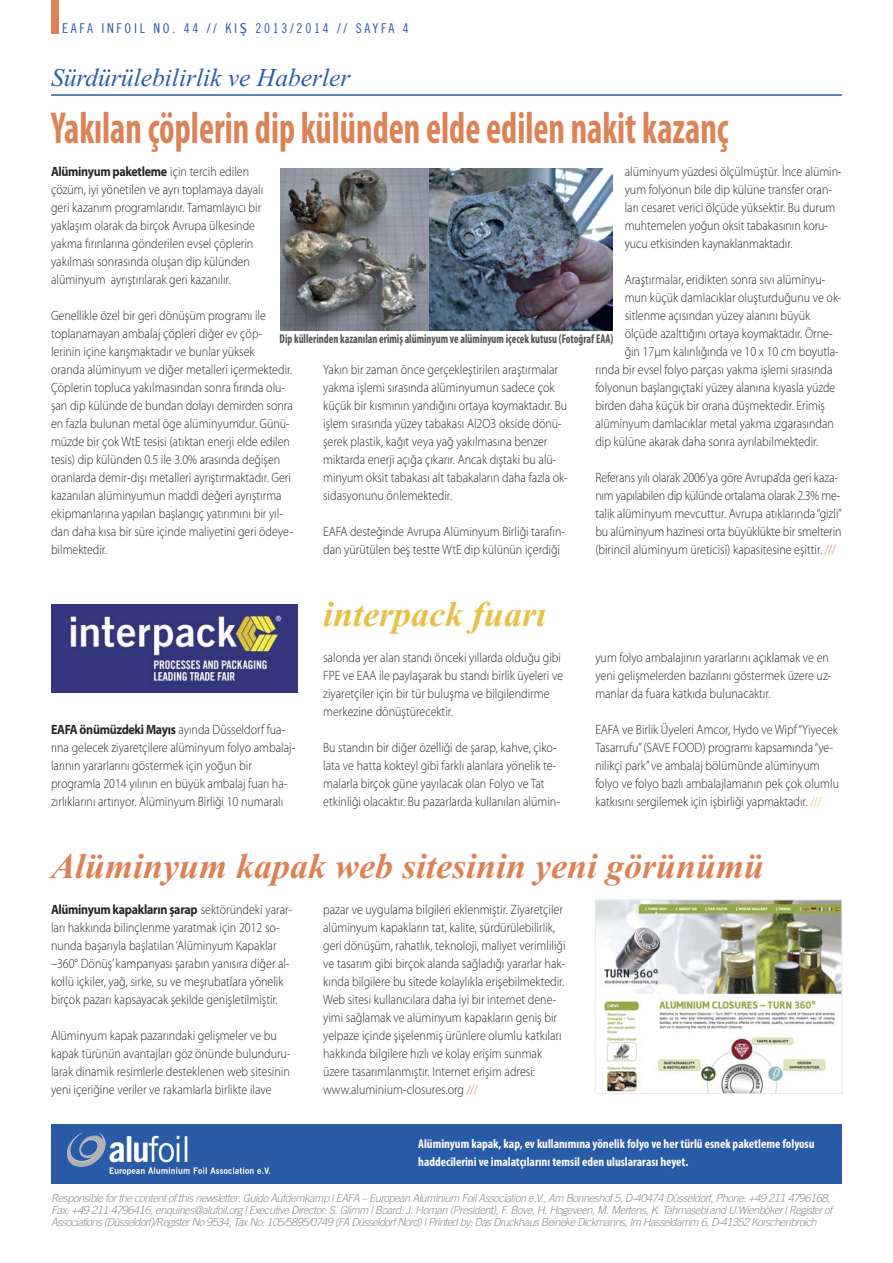
<style>
.page{position:relative;width:893px;height:1263px;background:#fff}
.page>*{position:absolute;margin:0;border:0;box-sizing:border-box;transform-origin:0 0}
.t1{font:700 condensed 45px "Myriad Pro";color:#dd8256;scale:.8 1}
.t2{font:italic 700 36px "Times New Roman";color:#dd8256}
.t3{font:italic 700 36px "Times New Roman";color:#e9bf49}
.t4{font:italic 25.5px "Times New Roman";color:#295ba7}
.t5{font:300 13.5px/18px "Myriad Pro";color:#272627;scale:.89 1}
.t6{font:13.5px "Trade Gothic Cond Eighteen";letter-spacing:.2em;color:#295ba7}
.t7{font:700 condensed 12.75px/18px "Myriad Pro";color:#fff}
.t8{font:700 condensed 12.75px "Myriad Pro";color:#525152;scale:.86 1}
.t9{font:italic 300 11.1px/12px "Trade Gothic";letter-spacing:-.05em;color:#939393}
.s1{font-family:"Lucida Grande"}
.s2{color:#dd8256}
.s3{font-weight:700}
.s4{color:#e9bf49}
</style>
<div class="page">
<div style="left:51px;top:1124px;width:791px;height:60px;background:#295ba7"></div>
<div style="left:51px;top:0;width:7px;height:34px;background:#dd8256"></div>
<hr style="left:51px;top:94px;width:791px;height:2px;background:#295ba7">
<img style="left:67px;top:1133px;width:194px;height:41px">
<img style="left:280px;top:169px;width:332px;height:161px">
<img style="left:51px;top:604px;width:247px;height:88px">
<img style="left:597px;top:902px;width:243px;height:190px">
<div style="left:595px;top:900px;width:247px;height:194px;border:1px solid #e9e9e9"></div>
<p class="t6" style="left:62px;top:24px;width:348px">EAFA INFOIL NO. 44 // KI<span class="s1">Ş</span> 2013/2014 // SAYFA 4</p>
<h3 class="t4" style="left:51px;top:62px;width:301px">Sürdürülebilirlik ve Haberler</h3>
<h1 class="t1" style="left:51px;top:112px;width:848px">Yakılan çöplerin dip külünden elde edilen nakit kazanç</h1>
<p class="t5" style="left:625px;top:163px;width:245px">alüminyum yüzdesi ölçülmüştür. İnce alümin&shy;yum folyonun bile dip külüne transfer oran&shy;ları cesaret verici ölçüde yüksektir. Bu durum muhtemelen yoğun oksit tabakasının koru&shy;yucu etkisinden kaynaklanmaktadır.</p>
<p class="t5" style="left:625px;top:271px;width:227px">Araştırmalar, eridikten sonra sıvı alüminyu-</p>
<p class="t5" style="left:625px;top:289px;width:245px">mun küçük damlacıklar oluşturduğunu ve ok-</p>
<p class="t5" style="left:625px;top:307px;width:210px">sitlenme açısından yüzey alanını büyük</p>
<p class="t5" style="left:625px;top:325px;width:235px">ölçüde azalttığını ortaya koymaktadır. Örne-</p>
<p class="t5" style="left:625px;top:343px;width:242px">ğin 17µm kalınlığında ve 10 x 10 cm boyutla-</p>
<p class="t5" style="left:595px;top:361px;width:268px">rında bir evsel folyo parçası yakma işlemi sırasında</p>
<p class="t5" style="left:595px;top:379px;width:271px">folyonun başlangıçtaki yüzey alanına kıyasla yüzde</p>
<p class="t5" style="left:595px;top:397px;width:260px">birden daha küçük bir orana düşmektedir. Erimiş</p>
<p class="t5" style="left:595px;top:415px;width:270px">alüminyum damlacıklar metal yakma ızgarasından</p>
<p class="t5" style="left:595px;top:433px;width:252px">dip külüne akarak daha sonra ayrılabilmektedir.</p>
<p class="t5" style="left:595px;top:469px;width:279px">Referans yılı olarak 2006’ya göre Avrupa’da geri kaza&shy;nım yapılabilen dip külünde ortalama olarak 2.3% me&shy;talik alüminyum mevcuttur. Avrupa atıklarında “gizli” bu alüminyum hazinesi orta büyüklükte bir smelterin (birincil alüminyum üreticisi) kapasitesine eşittir. <span class="s2">///</span></p>
<p class="t5" style="left:51px;top:164px;width:240px"><span class="s3">Alüminyum paketleme</span> için tercih edilen çözüm, iyi yönetilen ve ayrı toplamaya dayalı geri kazanım programlarıdır. Tamamlayıcı bir yaklaşım olarak da birçok Avrupa ülkesinde yakma fırınlarına gönderilen evsel çöplerin yakılması sonrasında oluşan dip külünden alüminyum ayrıştırılarak geri kazanılır.</p>
<p class="t5" style="left:51px;top:308px;width:273px">Genellikle özel bir geri dönüşüm programı ile toplanamayan ambalaj çöpleri diğer ev çöp&shy;lerinin içine karışmaktadır ve bunlar yüksek<br>oranda alüminyum ve diğer metalleri içermektedir.<br>Çöplerin topluca yakılmasından sonra fırında olu&shy;şan dip külünde de bundan dolayı demirden sonra en fazla bulunan metal öge alüminyumdur. Günü&shy;müzde bir çok WtE tesisi (atıktan enerji elde edilen tesis) dip külünden 0.5 ile 3.0% arasında değişen oranlarda demir-dışı metalleri ayrıştırmaktadır. Geri kazanılan alüminyumun maddi değeri ayrıştırma ekipmanlarına yapılan başlangıç yatırımını bir yıl&shy;dan daha kısa bir süre içinde maliyetini geri ödeye&shy;bilmektedir.</p>
<p class="t8" style="left:280px;top:334px;width:389px">Dip küllerinden kazanılan erimiş alüminyum ve alüminyum içecek kutusu (Fotoğraf EAA)</p>
<p class="t5" style="left:323px;top:361px;width:276px">Yakın bir zaman önce gerçekleştirilen araştırmalar yakma işlemi sırasında alüminyumun sadece çok küçük bir kısmının yandığını ortaya koymaktadır. Bu işlem sırasında yüzey tabakası Al2O3 okside dönü&shy;şerek plastik, kağıt veya yağ yakılmasına benzer miktarda enerji açığa çıkarır. Ancak dıştaki bu alü&shy;minyum oksit tabakası alt tabakaların daha fazla ok&shy;sidasyonunu önlemektedir.</p>
<p class="t5" style="left:323px;top:523px;width:273px">EAFA desteğinde Avrupa Alüminyum Birliği tarafın&shy;dan yürütülen beş testte WtE dip külünün içerdiği</p>
<p class="t5" style="left:51px;top:722px;width:276px"><span class="s3">EAFA önümüzdeki Mayıs</span> ayında Düsseldorf fua&shy;rına gelecek ziyaretçilere alüminyum folyo ambalaj&shy;larının yararlarını göstermek için yoğun bir programla 2014 yılının en büyük ambalaj fuarı ha&shy;zırlıklarını artırıyor. Alüminyum Birliği 10 numaralı</p>
<h2 class="t3" style="left:323px;top:593px;width:225px">interpack fuarı</h2>
<p class="t5" style="left:323px;top:650px;width:271px">salonda yer alan standı önceki yıllarda olduğu gibi FPE ve EAA ile paylaşarak bu standı birlik üyeleri ve ziyaretçiler için bir tür buluşma ve bilgilendirme merkezine dönüştürecektir.</p>
<p class="t5" style="left:323px;top:740px;width:267px">Bu standın bir diğer özelliği de şarap, kahve, çiko&shy;lata ve hatta kokteyl gibi farklı alanlara yönelik te&shy;malarla birçok güne yayılacak olan Folyo ve Tat etkinliği olacaktır. Bu pazarlarda kullanılan alümin-</p>
<p class="t5" style="left:595px;top:650px;width:267px">yum folyo ambalajının yararlarını açıklamak ve en yeni gelişmelerden bazılarını göstermek üzere uz&shy;manlar da fuara katkıda bulunacaktır.</p>
<p class="t5" style="left:595px;top:722px;width:275px">EAFA ve Birlik Üyeleri Amcor, Hydo ve Wipf “Yiyecek Tasarrufu” (SAVE FOOD) programı kapsamında “ye&shy;nilikçi park” ve ambalaj bölümünde alüminyum folyo ve folyo bazlı ambalajlamanın pek çok olumlu katkısını sergilemek için işbirliği yapmaktadır. <span class="s4">///</span></p>
<h2 class="t2" style="left:51px;top:845px;width:715px">Alüminyum kapak web sitesinin yeni görünümü</h2>
<p class="t5" style="left:51px;top:901px;width:272px"><span class="s3">Alüminyum kapakların şarap</span> sektöründeki yarar&shy;ları hakkında bilinçlenme yaratmak için 2012 so&shy;nunda başarıyla başlatılan ‘Alüminyum Kapaklar –360° Dönüş’ kampanyası şarabın yanısıra diğer al&shy;kollü içkiler, yağ, sirke, su ve meşrubatlara yönelik birçok pazarı kapsayacak şekilde genişletilmiştir.</p>
<p class="t5" style="left:51px;top:1027px;width:271px">Alüminyum kapak pazarındaki gelişmeler ve bu kapak türünün avantajları göz önünde bulunduru&shy;larak dinamik resimlerle desteklenen web sitesinin yeni içeriğine veriler ve rakamlarla birlikte ilave</p>
<p class="t5" style="left:323px;top:901px;width:274px">pazar ve uygulama bilgileri eklenmiştir. Ziyaretçiler alüminyum kapakların tat, kalite, sürdürülebilirlik, geri dönüşüm, rahatlık, teknoloji, maliyet verimliliği ve tasarım gibi birçok alanda sağladığı yararlar hak&shy;kında bilgilere bu sitede kolaylıkla erişebilmektedir.<br>Web sitesi kullanıcılara daha iyi bir internet dene&shy;yimi sağlamak ve alüminyum kapakların geniş bir yelpaze içinde şişelenmiş ürünlere olumlu katkıları hakkında bilgilere hızlı ve kolay erişim sunmak üzere tasarımlanmıştır. Internet erişim adresi: www.aluminium-closures.org <span class="s2">///</span></p>
<p class="t7" style="left:418px;top:1136px;width:398px">Alüminyum kapak, kap, ev kullanımına yönelik folyo ve her türlü esnek paketleme folyosu haddecilerini ve imalatçılarını temsil eden uluslararası heyet.</p>
<p class="t9" style="left:51px;top:1193px;width:783px">Responsible for the content of this newsletter: Guido Aufdemkamp | EAFA – European Aluminium Foil Association e.V., Am Bonneshof 5, D-40474 Düsseldorf, Phone: +49 211 4796168,<br>Fax: +49 211 4796416, enquiries@alufoil.org | Executive Director: S. Glimm | Board: J. Homan (President), F. Bove, H. Hogeveen, M. Mertens, K. Tahmasebi and U.Wienböker | Register of<br>Associations (Düsseldorf)/Register No 9534, Tax No: 105/5895/0749 (FA Düsseldorf Nord) | Printed by: Das Druckhaus Beineke Dickmanns, Im Hasseldamm 6, D-41352 Korschenbroich</p>
</div>
